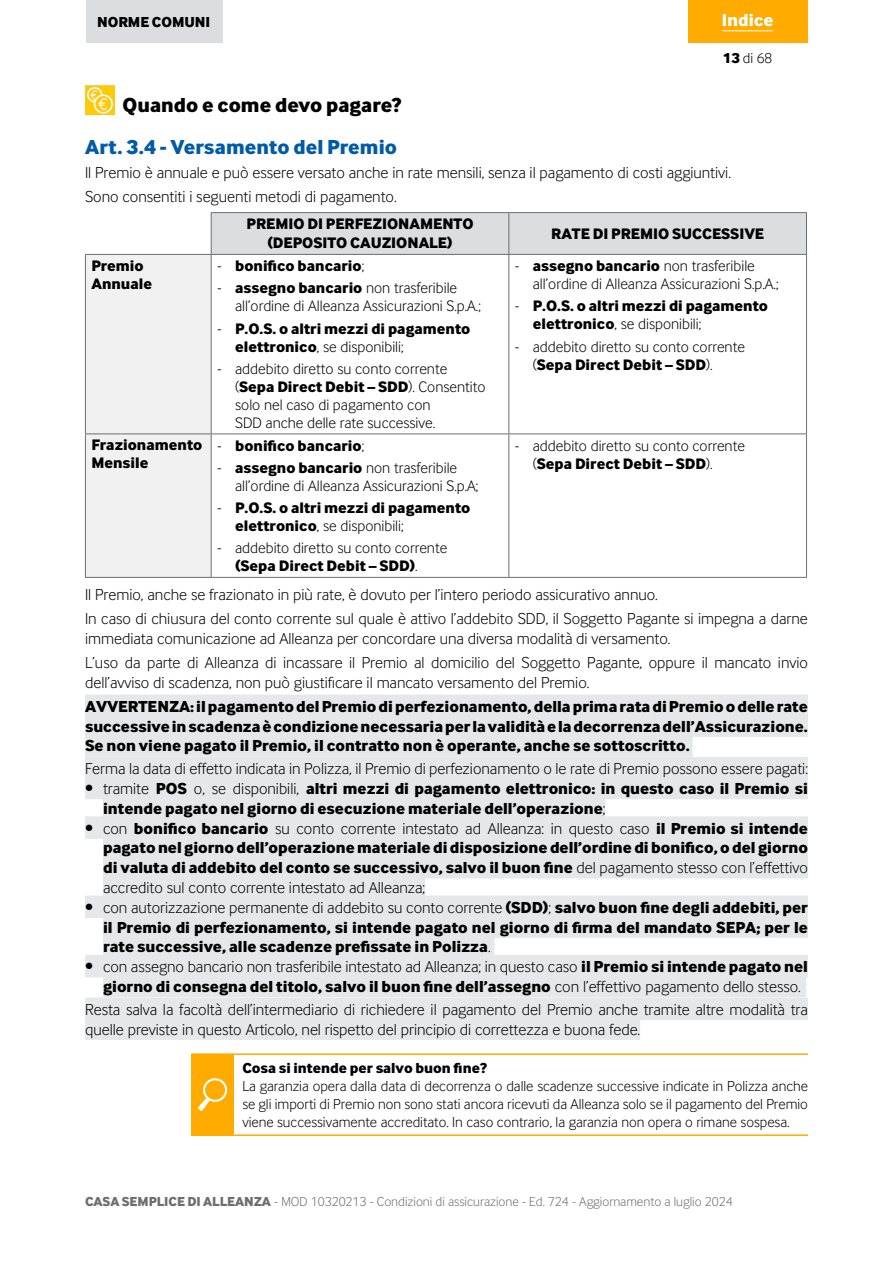
<style>
.page{position:relative;width:893px;height:1263px;background:#fff}
.page>*{position:absolute;margin:0;border:0;box-sizing:border-box;transform-origin:0 0}
.t1{font:700 21px "Inter Face Da Ma Lt";letter-spacing:.005em;color:#005ba7}
.t2{font:700 21px "Inter Face Da Ma Lt";color:#000}
.t3{font:16.5px/24px "Inter Face Da Ma Lt";color:#000}
.t4{font:700 16.5px/19.8px "Inter Face Da Ma Lt";color:#000;text-align:justify}
.t5{font:15.75px/18px "Inter Face Da Ma Lt";color:#000}
.t6{font:700 15.75px/18px "Inter Face Da Ma Lt";color:#000}
.t7{font:15px/18px "Inter Face Da Ma Lt";color:#000;text-align:justify}
.t8{font:700 15px "Inter Face Da Ma Lt";color:#000}
.t9{font:13.5px "Inter Face Da Ma Lt";color:#6d6e71}
.s1{font-weight:700}
.s2{font-weight:400}
</style>
<div class="page">
<div style="left:688px;top:0;width:119px;height:42px;background:#ffab00"></div>
<hr style="left:722px;top:30px;width:51px;height:1px;background:#fff">
<svg style="left:723px;top:14px;width:50px;height:12px"></svg>
<div style="left:85px;top:694px;width:723px;height:23px;background:#e6e7e8"></div>
<div style="left:85px;top:714px;width:723px;height:23px;background:#e6e7e8"></div>
<div style="left:85px;top:734px;width:608px;height:23px;background:#e6e7e8"></div>
<div style="left:85px;top:757px;width:723px;height:22px;background:#e6e7e8"></div>
<div style="left:85px;top:777px;width:723px;height:22px;background:#e6e7e8"></div>
<div style="left:103px;top:796px;width:502px;height:23px;background:#e6e7e8"></div>
<div style="left:85px;top:816px;width:723px;height:23px;background:#e6e7e8"></div>
<div style="left:103px;top:836px;width:705px;height:23px;background:#e6e7e8"></div>
<div style="left:103px;top:856px;width:705px;height:22px;background:#e6e7e8"></div>
<div style="left:103px;top:876px;width:322px;height:22px;background:#e6e7e8"></div>
<div style="left:85px;top:895px;width:723px;height:23px;background:#e6e7e8"></div>
<div style="left:103px;top:915px;width:705px;height:23px;background:#e6e7e8"></div>
<div style="left:103px;top:935px;width:392px;height:23px;background:#e6e7e8"></div>
<div style="left:85px;top:955px;width:723px;height:22px;background:#e6e7e8"></div>
<div style="left:103px;top:975px;width:703px;height:22px;background:#e6e7e8"></div>
<div style="left:85px;top:997px;width:723px;height:23px;background:#e6e7e8"></div>
<div style="left:85px;top:1017px;width:555px;height:23px;background:#e6e7e8"></div>
<img style="left:85px;top:85px;width:30px;height:30px">
<svg style="left:85px;top:213px;width:721px;height:364px"></svg>
<hr style="left:211px;top:212px;width:298px;height:1px;background:#6d6e71">
<hr style="left:211px;top:213px;width:1px;height:41px;background:#6d6e71">
<hr style="left:509px;top:212px;width:298px;height:1px;background:#6d6e71">
<hr style="left:508px;top:213px;width:1px;height:41px;background:#6d6e71">
<hr style="left:806px;top:213px;width:1px;height:41px;background:#6d6e71">
<hr style="left:85px;top:254px;width:126px;height:1px;background:#6d6e71">
<hr style="left:85px;top:255px;width:1px;height:178px;background:#6d6e71">
<hr style="left:211px;top:254px;width:298px;height:1px;background:#6d6e71">
<hr style="left:211px;top:255px;width:1px;height:178px;background:#6d6e71">
<hr style="left:509px;top:254px;width:298px;height:1px;background:#6d6e71">
<hr style="left:508px;top:255px;width:1px;height:178px;background:#6d6e71">
<hr style="left:806px;top:255px;width:1px;height:178px;background:#6d6e71">
<hr style="left:85px;top:433px;width:126px;height:1px;background:#6d6e71">
<hr style="left:85px;top:434px;width:1px;height:143px;background:#6d6e71">
<hr style="left:211px;top:433px;width:298px;height:1px;background:#6d6e71">
<hr style="left:211px;top:434px;width:1px;height:143px;background:#6d6e71">
<hr style="left:509px;top:433px;width:298px;height:1px;background:#6d6e71">
<hr style="left:508px;top:434px;width:1px;height:143px;background:#6d6e71">
<hr style="left:806px;top:434px;width:1px;height:143px;background:#6d6e71">
<hr style="left:85px;top:577px;width:126px;height:1px;background:#6d6e71">
<hr style="left:211px;top:577px;width:298px;height:1px;background:#6d6e71">
<hr style="left:509px;top:577px;width:298px;height:1px;background:#6d6e71">
<div style="left:191px;top:1054px;width:43px;height:81px;background:#ffab00"></div>
<hr style="left:191px;top:1053px;width:43px;height:2px;background:#ffab00">
<hr style="left:234px;top:1053px;width:574px;height:2px;background:#ffab00">
<hr style="left:191px;top:1134px;width:43px;height:2px;background:#ffab00">
<hr style="left:234px;top:1134px;width:574px;height:2px;background:#ffab00">
<svg style="left:198px;top:1078px;width:29px;height:33px"></svg>
<div style="left:205px;top:1080px;width:20px;height:20px;background:#ffab00;border-radius:50%"></div>
<div style="left:86px;top:0;width:136px;height:42px;background:#dcddde"></div>
<p class="t8" style="left:97px;top:13px;width:115px">NORME COMUNI</p>
<p class="t7" style="left:723px;top:49px;width:51px"><span class="s1">13</span> di 68</p>
<p class="t2" style="left:122px;top:91px;width:281px">Quando e come devo pagare?</p>
<p class="t1" style="left:85px;top:134px;width:313px">Art. 3.4 - Versamento del Premio</p>
<p class="t3" style="left:85px;top:160px;width:647px">Il Premio è annuale e può essere versato anche in rate mensili, senza il pagamento di costi aggiuntivi.<br>Sono consentiti i seguenti metodi di pagamento.</p>
<p class="t6" style="left:247px;top:214px;width:228px;line-height:19.2px;text-align:center">PREMIO DI PERFEZIONAMENTO (DEPOSITO CAUZIONALE)</p>
<p class="t6" style="left:551px;top:224px;width:214px">RATE DI PREMIO SUCCESSIVE</p>
<p class="t6" style="left:91px;top:256px;width:62px">Premio<br>Annuale</p>
<p class="t6" style="left:217px;top:256px;width:149px"><span class="s2">-</span> bonifico bancario<span class="s2">;</span></p>
<p class="t5" style="left:533px;top:257px;width:247px;text-indent:-18px">- <span class="s1">assegno bancario</span> non trasferibile all’ordine di Alleanza Assicurazioni S.p.A.;</p>
<p class="t6" style="left:533px;top:297px;width:237px;text-indent:-18px"><span class="s2">-</span> P.O.S. o altri mezzi di pagamento elettronico<span class="s2">, se disponibili;</span></p>
<p class="t5" style="left:533px;top:337px;width:214px;text-indent:-18px">- addebito diretto su conto corrente (<span class="s1">Sepa Direct Debit – SDD</span>).</p>
<p class="t5" style="left:235px;top:279px;width:247px;text-indent:-18px">- <span class="s1">assegno bancario</span> non trasferibile all’ordine di Alleanza Assicurazioni S.p.A.;</p>
<p class="t6" style="left:235px;top:319px;width:237px;text-indent:-18px"><span class="s2">-</span> P.O.S. o altri mezzi di pagamento elettronico<span class="s2">, se disponibili;</span></p>
<p class="t5" style="left:235px;top:360px;width:252px;text-indent:-18px">- addebito diretto su conto corrente (<span class="s1">Sepa Direct Debit – SDD</span>). Consentito solo nel caso di pagamento con<br>SDD anche delle rate successive.</p>
<p class="t6" style="left:91px;top:436px;width:113px">Frazionamento<br>Mensile</p>
<p class="t6" style="left:217px;top:436px;width:149px"><span class="s2">-</span> bonifico bancario<span class="s2">;</span></p>
<p class="t5" style="left:235px;top:458px;width:245px;text-indent:-18px">- <span class="s1">assegno bancario</span> non trasferibile all’ordine di Alleanza Assicurazioni S.p.A;</p>
<p class="t6" style="left:235px;top:498px;width:237px;text-indent:-18px"><span class="s2">-</span> P.O.S. o altri mezzi di pagamento elettronico<span class="s2">, se disponibili;</span></p>
<p class="t5" style="left:235px;top:539px;width:214px;text-indent:-18px">- addebito diretto su conto corrente <span class="s1">(Sepa Direct Debit – SDD)</span>.</p>
<p class="t5" style="left:533px;top:436px;width:214px;text-indent:-18px">- addebito diretto su conto corrente (<span class="s1">Sepa Direct Debit – SDD</span>).</p>
<p class="t3" style="left:85px;top:582px;width:724px">Il Premio, anche se frazionato in più rate, è dovuto per l’intero periodo assicurativo annuo.<br>In caso di chiusura del conto corrente sul quale è attivo l’addebito SDD, il Soggetto Pagante si impegna a darne</p>
<p class="t3" style="left:85px;top:626px;width:724px">immediata comunicazione ad Alleanza per concordare una diversa modalità di versamento.<br>L’uso da parte di Alleanza di incassare il Premio al domicilio del Soggetto Pagante, oppure il mancato invio</p>
<p class="t3" style="left:85px;top:670px;width:506px">dell’avviso di scadenza, non può giustificare il mancato versamento del Premio.</p>
<p class="t4" style="left:85px;top:696px;width:724px">AVVERTENZA: il pagamento del Premio di perfezionamento, della prima rata di Premio o delle rate successive in scadenza è condizione necessaria per la validità e la decorrenza dell’Assicurazione.<br>Se non viene pagato il Premio, il contratto non è operante, anche se sottoscritto.</p>
<p class="t3" style="left:85px;top:757px;width:724px">Ferma la data di effetto indicata in Polizza, il Premio di perfezionamento o le rate di Premio possono essere pagati:</p>
<p class="t4" style="left:103px;top:778px;width:706px;text-indent:-18px"><span class="s2">• tramite</span> POS <span class="s2">o, se disponibili,</span> altri mezzi di pagamento elettronico: in questo caso il Premio si intende pagato nel giorno di esecuzione materiale dell’operazione<span class="s2">;</span></p>
<p class="t4" style="left:103px;top:818px;width:706px;text-indent:-18px"><span class="s2">• con</span> bonifico bancario <span class="s2">su conto corrente intestato ad Alleanza: in questo caso</span> il Premio si intende pagato nel giorno dell’operazione materiale di disposizione dell’ordine di bonifico, o del giorno di valuta di addebito del conto se successivo, salvo il buon fine <span class="s2">del pagamento stesso con l’effettivo accredito sul conto corrente intestato ad Alleanza;</span></p>
<p class="t4" style="left:103px;top:897px;width:706px;text-indent:-18px"><span class="s2">• con autorizzazione permanente di addebito su conto corrente</span> (SDD)<span class="s2">;</span> salvo buon fine degli addebiti, per il Premio di perfezionamento, si intende pagato nel giorno di firma del mandato SEPA; per le rate successive, alle scadenze prefissate in Polizza<span class="s2">.</span></p>
<p class="t3" style="left:103px;top:957px;width:706px;line-height:19.8px;text-indent:-18px">• con assegno bancario non trasferibile intestato ad Alleanza; in questo caso <span class="s1">il Premio si intende pagato nel giorno di consegna del titolo, salvo il buon fine dell’assegno</span> con l’effettivo pagamento dello stesso.</p>
<p class="t3" style="left:85px;top:999px;width:724px;line-height:19.8px">Resta salva la facoltà dell’intermediario di richiedere il pagamento del Premio anche tramite altre modalità tra quelle previste in questo Articolo, nel rispetto del principio di correttezza e buona fede.</p>
<p class="t8" style="left:242px;top:1058px;width:246px">Cosa si intende per salvo buon fine?</p>
<p class="t7" style="left:242px;top:1076px;width:567px">La garanzia opera dalla data di decorrenza o dalle scadenze successive indicate in Polizza anche se gli importi di Premio non sono stati ancora ricevuti da Alleanza solo se il pagamento del Premio viene successivamente accreditato. In caso contrario, la garanzia non opera o rimane sospesa.</p>
<p class="t9" style="left:85px;top:1193px;width:649px"><span class="s1">CASA SEMPLICE DI ALLEANZA</span> - MOD 10320213 - Condizioni di assicurazione - Ed. 724 - Aggiornamento a luglio 2024</p>
</div>
